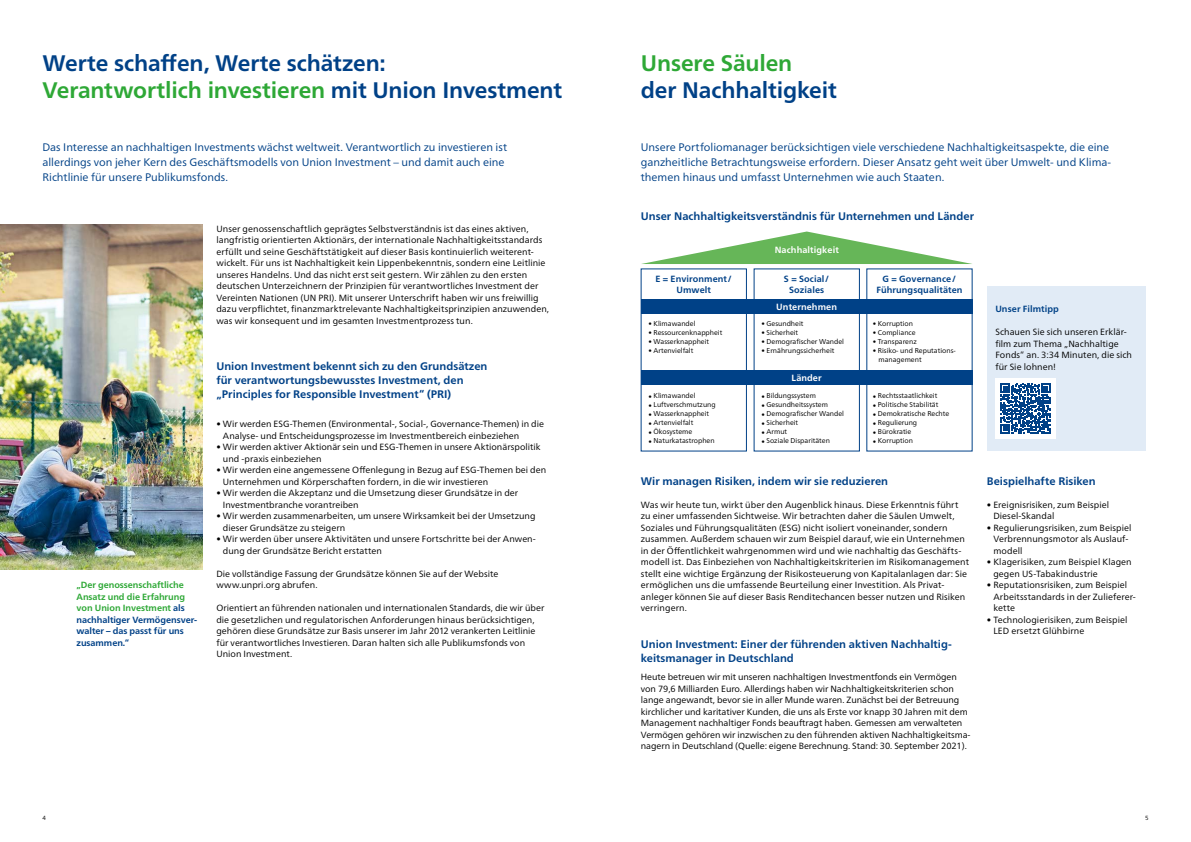
<style>
.page{position:relative;width:1191px;height:842px;background:#fff}
.page>*{position:absolute;margin:0;border:0;box-sizing:border-box;transform-origin:0 0}
.t1{font:22.5px/27px "Frutiger Neuefuer UI Bold";letter-spacing:-.005em;color:#004187}
.t2{font:22.5px "Frutiger Neuefuer UI Bold";letter-spacing:-.005em;color:#2ea836}
.t3{font:11px/15px "Frutiger Neuefuer UI Book";letter-spacing:-.005em;color:#004187}
.t4{font:11px/14px "Frutiger Neuefuer UI Bold";color:#004187}
.t5{font:9px/11.5px "Frutiger Neuefuer UI Book";letter-spacing:.005em;color:#000}
.t6{font:9px/11.5px "Frutiger Neuefuer UI Bold";letter-spacing:-.005em;color:#2ea836}
.t7{font:9px/11px "Frutiger Neuefuer UI Bold";letter-spacing:.01em;color:#004187;text-align:center}
.t8{font:9px "Frutiger Neuefuer UI Bold";letter-spacing:.01em;color:#fff}
.t9{font:7px/9px "Frutiger Neuefuer UI Book";color:#000}
.t10{font:6px "Frutiger Neuefuer UI Book";color:#000}
.s1{color:#2ea836}
.s2{color:#004187}
</style>
<div class="page">
<svg style="left:641px;top:231px;width:331px;height:33px"></svg>
<div style="left:641px;top:370px;width:331px;height:14px;background:#004187"></div>
<div style="left:641px;top:300px;width:331px;height:14px;background:#004187"></div>
<div style="left:986px;top:286px;width:159px;height:165px;background:#e1ebf6"></div>
<div style="left:995px;top:378px;width:60px;height:61px;background:#fff"></div>
<svg style="left:1000px;top:384px;width:50px;height:49px"></svg>
<img style="left:0;top:225px;width:202px;height:345px">
<h1 class="t1" style="left:43px;top:49px;width:521px">Werte schaffen, Werte schätzen:<br><span class="s1">Verantwortlich investieren</span> mit Union Investment</h1>
<p class="t3" style="left:43px;top:140px;width:466px">Das Interesse an nachhaltigen Investments wächst weltweit. Verantwortlich zu investieren ist allerdings von jeher Kern des Geschäftsmodells von Union Investment – und damit auch eine<br>Richtlinie für unsere Publikumsfonds.</p>
<p class="t6" style="left:77px;top:579px;width:122px">„Der genossenschaftliche<br>Ansatz und die Erfahrung von Union Investment <span class="s2">als nachhaltiger Vermögensver&shy;walter – das passt für uns zusammen.“</span></p>
<p class="t5" style="left:216px;top:223px;width:334px">Unser genossenschaftlich geprägtes Selbstverständnis ist das eines aktiven, langfristig orientierten Aktionärs, der internationale Nachhaltigkeitsstandards erfüllt und seine Geschäftstätigkeit auf dieser Basis kontinuierlich weiterent&shy;wickelt. Für uns ist Nachhaltigkeit kein Lippenbekenntnis, sondern eine Leitlinie unseres Handelns. Und das nicht erst seit gestern. Wir zählen zu den ersten deutschen Unterzeichnern der Prinzipien für verantwortliches Investment der Vereinten Nationen (UN PRI). Mit unserer Unterschrift haben wir uns freiwillig dazu verpflichtet, finanzmarktrelevante Nachhaltigkeitsprinzipien anzuwenden, was wir konsequent und im gesamten Investmentprozess tun.</p>
<p class="t4" style="left:216px;top:359px;width:272px">Union Investment bekennt sich zu den Grundsätzen für verantwortungsbewusstes Investment, den „Principles for Responsible Investment“ (PRI)</p>
<p class="t5" style="left:223px;top:418px;width:323px;text-indent:-6px">• Wir werden ESG-Themen (Environmental-, Social-, Governance-Themen) in die<br>Analyse- und Entscheidungsprozesse im Investmentbereich einbeziehen</p>
<p class="t5" style="left:223px;top:441px;width:319px;text-indent:-6px">• Wir werden aktiver Aktionär sein und ESG-Themen in unsere Aktionärspolitik und -praxis einbeziehen</p>
<p class="t5" style="left:223px;top:464px;width:325px;text-indent:-6px">• Wir werden eine angemessene Offenlegung in Bezug auf ESG-Themen bei den<br>Unternehmen und Körperschaften fordern, in die wir investieren</p>
<p class="t5" style="left:223px;top:487px;width:297px;text-indent:-6px">• Wir werden die Akzeptanz und die Umsetzung dieser Grundsätze in der<br>Investmentbranche vorantreiben</p>
<p class="t5" style="left:223px;top:510px;width:314px;text-indent:-6px">• Wir werden zusammenarbeiten, um unsere Wirksamkeit bei der Umsetzung dieser Grundsätze zu steigern</p>
<p class="t5" style="left:223px;top:533px;width:314px;text-indent:-6px">• Wir werden über unsere Aktivitäten und unsere Fortschritte bei der Anwen&shy;dung der Grundsätze Bericht erstatten</p>
<p class="t5" style="left:216px;top:568px;width:283px">Die vollständige Fassung der Grundsätze können Sie auf der Website www.unpri.org abrufen.</p>
<p class="t5" style="left:216px;top:602px;width:329px">Orientiert an führenden nationalen und internationalen Standards, die wir über die gesetzlichen und regulatorischen Anforderungen hinaus berücksichtigen, gehören diese Grundsätze zur Basis unserer im Jahr 2012 verankerten Leitlinie für verantwortliches Investieren. Daran halten sich alle Publikumsfonds von Union Investment.</p>
<h1 class="t2" style="left:641px;top:49px;width:153px">Unsere Säulen</h1>
<h1 class="t1" style="left:641px;top:76px;width:197px">der Nachhaltigkeit</h1>
<p class="t3" style="left:641px;top:140px;width:471px;text-align:justify">Unsere Portfoliomanager berücksichtigen viele verschiedene Nachhaltigkeitsaspekte, die eine ganzheitliche Betrachtungsweise erfordern. Dieser Ansatz geht weit über Umwelt- und Klima&shy;themen hinaus und umfasst Unternehmen wie auch Staaten.</p>
<p class="t4" style="left:641px;top:209px;width:335px">Unser Nachhaltigkeitsverständnis für Unternehmen und Länder</p>
<p class="t7" style="left:655px;top:273px;width:78px">E = Environment/<br>Umwelt</p>
<p class="t9" style="left:648px;top:319px;width:49px">• Klimawandel</p>
<p class="t9" style="left:648px;top:328px;width:75px">• Ressourcenknappheit</p>
<p class="t9" style="left:648px;top:337px;width:62px">• Wasserknappheit</p>
<p class="t9" style="left:648px;top:346px;width:46px">• Artenvielfalt</p>
<p class="t9" style="left:648px;top:391px;width:49px">• Klimawandel</p>
<p class="t9" style="left:648px;top:400px;width:69px">• Luftverschmutzung</p>
<p class="t9" style="left:648px;top:409px;width:62px">• Wasserknappheit</p>
<p class="t9" style="left:648px;top:418px;width:46px">• Artenvielfalt</p>
<p class="t9" style="left:648px;top:427px;width:45px">• Ökosysteme</p>
<p class="t9" style="left:648px;top:436px;width:68px">• Naturkatastrophen</p>
<p class="t8" style="left:775px;top:244px;width:66px">Nachhaltigkeit</p>
<p class="t7" style="left:784px;top:273px;width:47px">S = Social/<br>Soziales</p>
<p class="t9" style="left:761px;top:319px;width:44px">• Gesundheit</p>
<p class="t9" style="left:761px;top:328px;width:38px">• Sicherheit</p>
<p class="t9" style="left:761px;top:337px;width:84px">• Demografischer Wandel</p>
<p class="t9" style="left:761px;top:346px;width:75px">• Ernährungssicherheit</p>
<p class="t9" style="left:761px;top:391px;width:56px">• Bildungssystem</p>
<p class="t9" style="left:761px;top:400px;width:68px">• Gesundheitssystem</p>
<p class="t9" style="left:761px;top:409px;width:84px">• Demografischer Wandel</p>
<p class="t9" style="left:761px;top:418px;width:38px">• Sicherheit</p>
<p class="t9" style="left:761px;top:427px;width:27px">• Armut</p>
<p class="t9" style="left:761px;top:436px;width:70px">• Soziale Disparitäten</p>
<p class="t8" style="left:776px;top:302px;width:62px">Unternehmen</p>
<p class="t8" style="left:791px;top:372px;width:32px">Länder</p>
<p class="t7" style="left:876px;top:273px;width:88px">G = Governance/<br>Führungsqualitäten</p>
<p class="t9" style="left:872px;top:319px;width:42px">• Korruption</p>
<p class="t9" style="left:872px;top:328px;width:44px">• Compliance</p>
<p class="t9" style="left:872px;top:337px;width:46px">• Transparenz</p>
<p class="t9" style="left:878px;top:346px;width:79px;text-indent:-6px">• Risiko- und Reputations&shy;management</p>
<p class="t9" style="left:872px;top:391px;width:66px">• Rechtsstaatlichkeit</p>
<p class="t9" style="left:872px;top:400px;width:67px">• Politische Stabilität</p>
<p class="t9" style="left:872px;top:409px;width:78px">• Demokratische Rechte</p>
<p class="t9" style="left:872px;top:418px;width:46px">• Regulierung</p>
<p class="t9" style="left:872px;top:427px;width:40px">• Bürokratie</p>
<p class="t9" style="left:872px;top:436px;width:42px">• Korruption</p>
<p class="t4" style="left:641px;top:474px;width:249px">Wir managen Risiken, indem wir sie reduzieren</p>
<p class="t5" style="left:641px;top:499px;width:330px">Was wir heute tun, wirkt über den Augenblick hinaus. Diese Erkenntnis führt zu einer umfassenden Sichtweise. Wir betrachten daher die Säulen Umwelt, Soziales und Führungsqualitäten (ESG) nicht isoliert voneinander, sondern zusammen. Außerdem schauen wir zum Beispiel darauf, wie ein Unternehmen in der Öffentlichkeit wahrgenommen wird und wie nachhaltig das Geschäfts&shy;modell ist. Das Einbeziehen von Nachhaltigkeitskriterien im Risikomanagement stellt eine wichtige Ergänzung der Risikosteuerung von Kapitalanlagen dar: Sie ermöglichen uns die umfassende Beurteilung einer Investition. Als Privat&shy;anleger können Sie auf dieser Basis Renditechancen besser nutzen und Risiken verringern.</p>
<p class="t4" style="left:641px;top:637px;width:312px">Union Investment: Einer der führenden aktiven Nachhaltig&shy;keitsmanager in Deutschland</p>
<p class="t5" style="left:641px;top:671px;width:331px">Heute betreuen wir mit unseren nachhaltigen Investmentfonds ein Vermögen von 79,6 Milliarden Euro. Allerdings haben wir Nachhaltigkeitskriterien schon lange angewandt, bevor sie in aller Munde waren. Zunächst bei der Betreuung kirchlicher und karitativer Kunden, die uns als Erste vor knapp 30 Jahren mit dem Management nachhaltiger Fonds beauftragt haben. Gemessen am verwalteten Vermögen gehören wir inzwischen zu den führenden aktiven Nachhaltigkeitsma&shy;nagern in Deutschland (Quelle: eigene Berechnung. Stand: 30. September 2021).</p>
<p class="t7" style="left:995px;top:303px;width:65px">Unser Filmtipp</p>
<p class="t5" style="left:995px;top:326px;width:138px">Schauen Sie sich unseren Erklär&shy;film zum Thema „Nachhaltige<br>Fonds“ an. 3:34 Minuten, die sich für Sie lohnen!</p>
<p class="t4" style="left:986px;top:474px;width:110px">Beispielhafte Risiken</p>
<p class="t5" style="left:993px;top:499px;width:117px;text-indent:-7px">• Ereignisrisiken, zum Beispiel<br>Diesel-Skandal</p>
<p class="t5" style="left:993px;top:522px;width:140px;text-indent:-7px">• Regulierungsrisiken, zum Beispiel<br>Verbrennungsmotor als Auslauf&shy;modell</p>
<p class="t5" style="left:993px;top:556px;width:140px;text-indent:-7px">• Klagerisiken, zum Beispiel Klagen gegen US-Tabakindustrie</p>
<p class="t5" style="left:993px;top:579px;width:144px;text-indent:-7px">• Reputationsrisiken, zum Beispiel<br>Arbeitsstandards in der Zulieferer&shy;kette</p>
<p class="t5" style="left:993px;top:614px;width:136px;text-indent:-7px">• Technologierisiken, zum Beispiel<br>LED ersetzt Glühbirne</p>
<p class="t10" style="left:43px;top:814px;width:5px">4</p>
<p class="t10" style="left:1145px;top:814px;width:5px">5</p>
</div>
